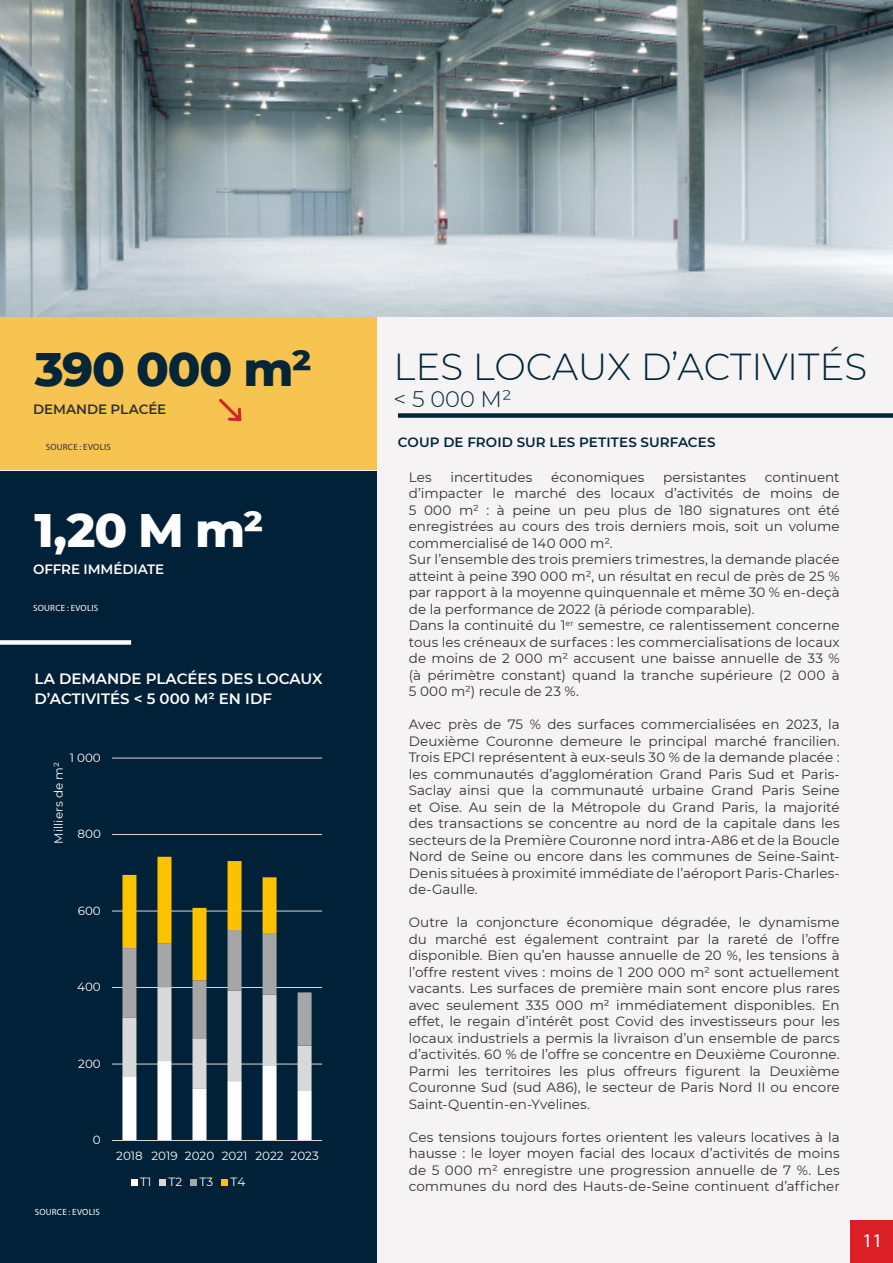
<style>
.page{position:relative;width:893px;height:1263px;background:#f6f3f4}
.page>*{position:absolute;margin:0;border:0;box-sizing:border-box;transform-origin:0 0}
.Header_65{font:800 48px "Montserrat";letter-spacing:-.025em;color:#052539}
.Header_65-2{font:800 48px "Montserrat";color:#fff}
.t1{font:300 37.5px "Montserrat";letter-spacing:-.01em;color:#002639}
.t2{font:300 22.5px "Montserrat";color:#002639}
.t3{font:19.5px "Myriad Pro";color:#fff}
.Text_Subhead_12{font:600 15px/19.5px "Montserrat";color:#fff}
.Text_8_5{font:13.5px/16.5px "Montserrat";color:#323132;text-align:justify}
.Text_8_5-2{font:600 13.5px "Montserrat";letter-spacing:.005em;color:#002538}
.Caption_8{font:600 13.5px "Montserrat";letter-spacing:-.005em;color:#fff}
.Caption_8-2{font:600 13.5px "Montserrat";letter-spacing:-.005em;color:#323232}
.t4{font:12px "Montserrat";color:#fff}
.Caption_8-3{font:9px "Myriad Pro";letter-spacing:.025em;color:#fff}
.Caption_8-4{font:9px "Myriad Pro";letter-spacing:.025em;color:#323132}
</style>
<div class="page">
<div style="left:398px;top:413px;width:495px;height:5px;background:#002639"></div>
<img style="left:0;top:0;width:893px;height:317px">
<div style="left:0;top:317px;width:376px;height:152px;background:#f7c351"></div>
<svg style="left:219px;top:398px;width:23px;height:23px"></svg>
<div style="left:850px;top:1220px;width:43px;height:43px;background:#da2026"></div>
<div style="left:0;top:471px;width:376px;height:792px;background:#002137"></div>
<div style="left:0;top:640px;width:131px;height:5px;background:#fff"></div>
<hr style="left:112px;top:1063px;width:210px;height:1px;background:#d9d9d9">
<hr style="left:112px;top:987px;width:210px;height:1px;background:#d9d9d9">
<hr style="left:112px;top:910px;width:210px;height:1px;background:#d9d9d9">
<hr style="left:112px;top:834px;width:210px;height:1px;background:#d9d9d9">
<hr style="left:112px;top:757px;width:210px;height:1px;background:#d9d9d9">
<svg style="left:122px;top:857px;width:190px;height:283px"></svg>
<hr style="left:112px;top:1140px;width:210px;height:1px;background:#d9d9d9">
<div style="left:131px;top:1179px;width:6px;height:7px;background:#fff"></div>
<div style="left:159px;top:1179px;width:7px;height:7px;background:#d9d9d9"></div>
<div style="left:190px;top:1179px;width:7px;height:7px;background:#a6a6a6"></div>
<div style="left:221px;top:1179px;width:7px;height:7px;background:#fcc200"></div>
<p class="Header_65" style="left:35px;top:334px;width:279px">390 000 m²</p>
<p class="Caption_8-2" style="left:33px;top:399px;width:135px">DEMANDE PLACÉE</p>
<p class="Caption_8-4" style="left:46px;top:441px;width:67px">SOURCE : EVOLIS</p>
<p class="Header_65-2" style="left:35px;top:495px;width:231px">1,20 M m²</p>
<p class="Caption_8" style="left:33px;top:560px;width:133px">OFFRE IMMÉDIATE</p>
<p class="Caption_8-3" style="left:33px;top:602px;width:67px">SOURCE : EVOLIS</p>
<p class="Text_Subhead_12" style="left:35px;top:668px;width:289px">LA DEMANDE PLACÉES DES LOCAUX<br>D’ACTIVITÉS &lt; 5 000 M² EN IDF</p>
<p class="t4" style="left:70px;top:749px;width:33px">1 000</p>
<p class="t4" style="left:50px;top:843px;width:83px;rotate:-90deg">Milliers de m²</p>
<p class="t4" style="left:77px;top:826px;width:25px">800</p>
<p class="t4" style="left:78px;top:902px;width:25px">600</p>
<p class="t4" style="left:77px;top:979px;width:25px">400</p>
<p class="t4" style="left:78px;top:1055px;width:24px">200</p>
<p class="t4" style="left:93px;top:1132px;width:9px">0</p>
<p class="Caption_8-3" style="left:35px;top:1207px;width:67px">SOURCE : EVOLIS</p>
<p class="t4" style="left:116px;top:1147px;width:204px">2018 2019 2020 2021 2022 2023</p>
<p class="t4" style="left:140px;top:1174px;width:13px">T1</p>
<p class="t4" style="left:169px;top:1174px;width:15px">T2</p>
<p class="t4" style="left:200px;top:1174px;width:15px">T3</p>
<p class="t4" style="left:230px;top:1174px;width:16px">T4</p>
<p class="t1" style="left:393px;top:341px;width:475px">LES LOCAUX D’ACTIVITÉS</p>
<p class="t2" style="left:393px;top:384px;width:120px">&lt; 5 000 M²</p>
<p class="Text_8_5-2" style="left:398px;top:433px;width:319px">COUP DE FROID SUR LES PETITES SURFACES</p>
<p class="Text_8_5" style="left:409px;top:468px;width:432px;text-indent:356px">continuent d’impacter le marché des locaux d’activités de moins de 5 000 m² : à peine un peu plus de 180 signatures ont été enregistrées au cours des trois derniers mois, soit un volume commercialisé de 140 000 m².</p>
<p class="Text_8_5" style="left:409px;top:550px;width:432px">Sur l’ensemble des trois premiers trimestres, la demande placée atteint à peine 390 000 m², un résultat en recul de près de 25 % par rapport à la moyenne quinquennale et même 30 % en-deçà de la performance de 2022 (à période comparable).</p>
<p class="Text_8_5" style="left:409px;top:616px;width:432px">Dans la continuité du 1<sup>er</sup> semestre, ce ralentissement concerne tous les créneaux de surfaces : les commercialisations de locaux de moins de 2 000 m² accusent une baisse annuelle de 33 % (à périmètre constant) quand la tranche supérieure (2 000 à 5 000 m²) recule de 23 %.</p>
<p class="Text_8_5" style="left:409px;top:715px;width:432px">Avec près de 75 % des surfaces commercialisées en 2023, la Deuxième Couronne demeure le principal marché francilien.<br>Trois EPCI représentent à eux-seuls 30 % de la demande placée : les communautés d’agglomération Grand Paris Sud et Paris-Saclay ainsi que la communauté urbaine Grand Paris Seine et Oise. Au sein de la Métropole du Grand Paris, la majorité des transactions se concentre au nord de la capitale dans les secteurs de la Première Couronne nord intra-A86 et de la Boucle Nord de Seine ou encore dans les communes de Seine-Saint-Denis situées à proximité immédiate de l’aéroport Paris-Charles&shy;de-Gaulle.</p>
<p class="Text_8_5" style="left:409px;top:913px;width:432px">Outre la conjoncture économique dégradée, le dynamisme du marché est également contraint par la rareté de l’offre disponible. Bien qu’en hausse annuelle de 20 %, les tensions à l’offre restent vives : moins de 1 200 000 m² sont actuellement vacants. Les surfaces de première main sont encore plus rares avec seulement 335 000 m² immédiatement disponibles. En effet, le regain d’intérêt post Covid des investisseurs pour les locaux industriels a permis la livraison d’un ensemble de parcs d’activités. 60 % de l’offre se concentre en Deuxième Couronne.<br>Parmi les territoires les plus offreurs figurent la Deuxième Couronne Sud (sud A86), le secteur de Paris Nord II ou encore Saint-Quentin-en-Yvelines.</p>
<p class="Text_8_5" style="left:409px;top:1128px;width:432px">Ces tensions toujours fortes orientent les valeurs locatives à la hausse : le loyer moyen facial des locaux d’activités de moins de 5 000 m² enregistre une progression annuelle de 7 %. Les communes du nord des Hauts-de-Seine continuent d’afficher</p>
<p class="Text_8_5" style="left:409px;top:468px;width:24px">Les</p>
<p class="Text_8_5" style="left:450px;top:468px;width:83px">incertitudes</p>
<p class="Text_8_5" style="left:551px;top:468px;width:95px">économiques</p>
<p class="Text_8_5" style="left:663px;top:468px;width:85px">persistantes</p>
<p class="t3" style="left:862px;top:1228px;width:22px">11</p>
</div>
